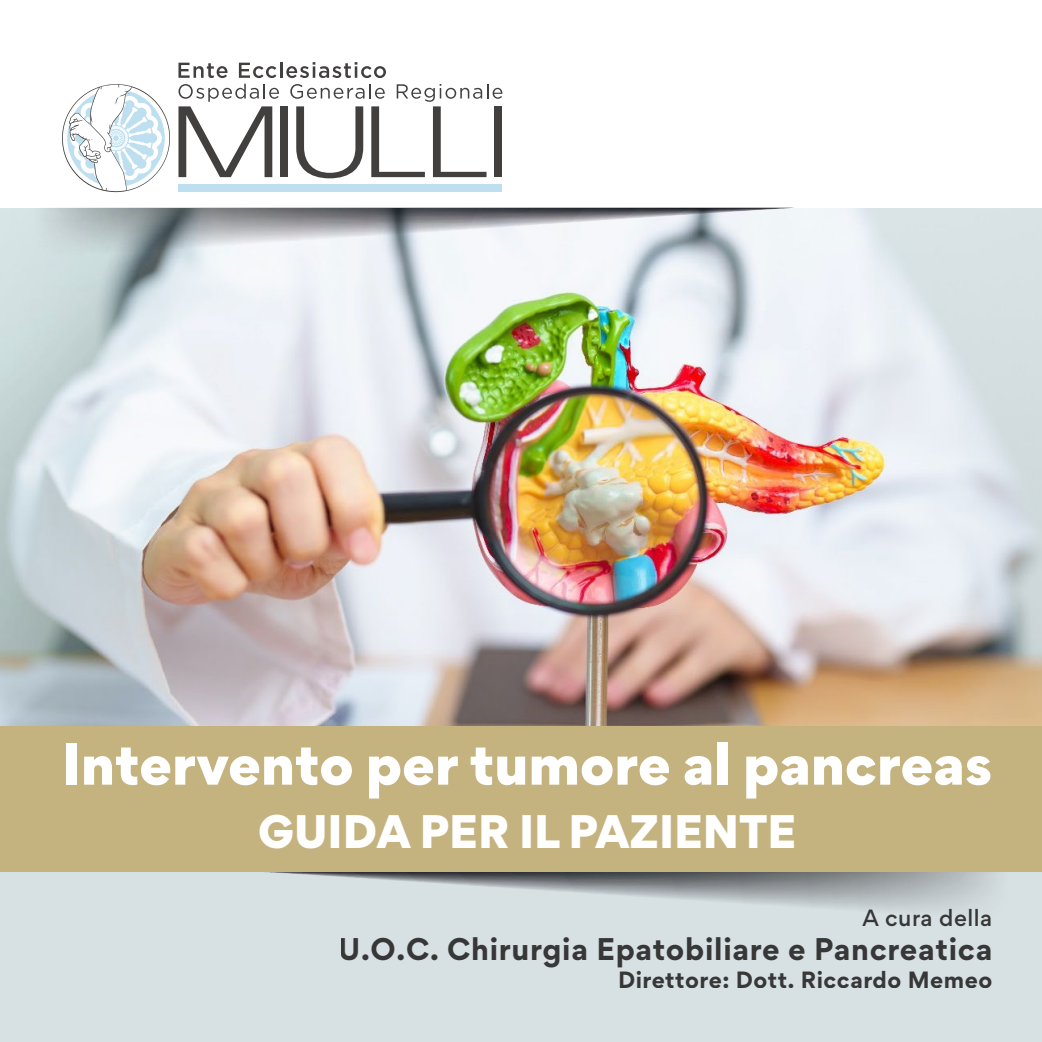
<style>
.page{position:relative;width:1042px;height:1042px;background:#fff}
.page>*{position:absolute;margin:0;border:0;box-sizing:border-box;transform-origin:0 0}
.t1{font:900 52.5px "Gordita";color:#fff}
.t2{font:900 42px "Gordita";color:#fff}
.t3{font:700 28px "Gordita";letter-spacing:.025em;color:#423f3f}
.t4{font:700 21px "Gordita";letter-spacing:.025em;color:#423f3f}
.t5{font:500 21px "Gordita";letter-spacing:.025em;color:#423f3f}
</style>
<div class="page">
<img style="left:0;top:208px;width:1042px;height:519px">
<div style="left:0;top:809px;width:1042px;height:233px;background:#d7e1e3"></div>
<img style="left:32px;top:208px;width:763px;height:51px">
<img style="left:265px;top:872px;width:730px;height:39px">
<div style="left:0;top:727px;width:1042px;height:145px;background:#c5b37f"></div>
<div style="left:178px;top:184px;width:324px;height:8px;background:#bddfef"></div>
<svg style="left:62px;top:84px;width:108px;height:108px"></svg>
<div style="left:280px;top:106px;width:8px;height:71px;background:#423f3f"></div>
<svg style="left:178px;top:63px;width:49px;height:15px"></svg>
<svg style="left:239px;top:62px;width:147px;height:16px"></svg>
<svg style="left:178px;top:84px;width:101px;height:93px"></svg>
<svg style="left:290px;top:84px;width:212px;height:94px"></svg>
<h1 class="t1" style="left:62px;top:720px;width:932px">Intervento per tumore al pancreas</h1>
<h2 class="t2" style="left:258px;top:796px;width:539px">GUIDA PER IL PAZIENTE</h2>
<p class="t5" style="left:862px;top:902px;width:131px">A cura della</p>
<p class="t3" style="left:339px;top:926px;width:655px">U.O.C. Chirurgia Epatobiliare e Pancreatica</p>
<p class="t4" style="left:618px;top:962px;width:376px">Direttore: Dott. Riccardo Memeo</p>
</div>
